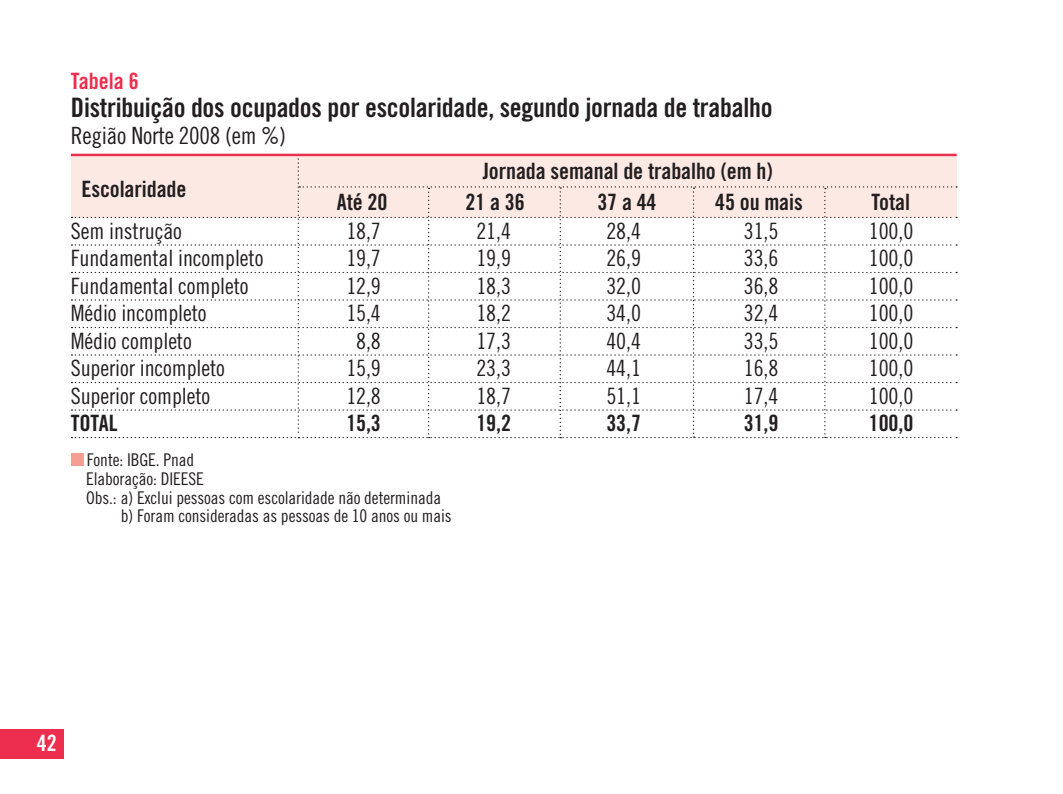
<style>
.page{position:relative;width:1063px;height:794px;background:#fff}
.page>*{position:absolute;margin:0;border:0;box-sizing:border-box;transform-origin:0 0}
.t1{font:26.75px "Trade Gothic Bold Cond Twenty";letter-spacing:-.01em;color:#231f20}
.t2{font:23.75px "Trade Gothic Cond Eighteen";letter-spacing:-.01em;color:#231f20}
.t3{font:22.5px "Trade Gothic Cond Eighteen";letter-spacing:-.005em;color:#231f20}
.t4{font:22.5px "Trade Gothic Bold Cond Twenty";letter-spacing:-.005em;color:#231f20}
.t5{font:22.5px "Trade Gothic Bold Cond Twenty";color:#ee2e4e}
.t6{font:22.5px "Trade Gothic Bold Cond Twenty";color:#fff}
.t7{font:17.5px "Trade Gothic Cond Eighteen";letter-spacing:-.005em;color:#231f20}
</style>
<div class="page">
<div style="left:0;top:729px;width:64px;height:29px;background:#ee2e4e"></div>
<div style="left:71px;top:454px;width:12px;height:12px;background:#f69d94"></div>
<svg style="left:71px;top:154px;width:886px;height:284px"></svg>
<p class="t5" style="left:71px;top:68px;width:69px">Tabela 6</p>
<p class="t1" style="left:71px;top:91px;width:703px">Distribuição dos ocupados por escolaridade, segundo jornada de trabalho</p>
<p class="t2" style="left:71px;top:122px;width:217px">Região Norte 2008 (em %)</p>
<p class="t4" style="left:483px;top:157px;width:291px">Jornada semanal de trabalho (em h)</p>
<p class="t4" style="left:81px;top:175px;width:106px">Escolaridade</p>
<p class="t3" style="left:71px;top:217px;width:113px">Sem instrução</p>
<p class="t3" style="left:346px;top:217px;width:36px">18,7</p>
<p class="t3" style="left:476px;top:217px;width:36px">21,4</p>
<p class="t3" style="left:606px;top:217px;width:36px">28,4</p>
<p class="t3" style="left:744px;top:217px;width:36px">31,5</p>
<p class="t3" style="left:869px;top:217px;width:46px">100,0</p>
<p class="t3" style="left:71px;top:245px;width:194px">Fundamental incompleto</p>
<p class="t3" style="left:346px;top:245px;width:36px">19,7</p>
<p class="t3" style="left:476px;top:245px;width:36px">19,9</p>
<p class="t3" style="left:606px;top:245px;width:36px">26,9</p>
<p class="t3" style="left:744px;top:245px;width:36px">33,6</p>
<p class="t3" style="left:869px;top:245px;width:46px">100,0</p>
<p class="t3" style="left:71px;top:272px;width:179px">Fundamental completo</p>
<p class="t3" style="left:346px;top:272px;width:36px">12,9</p>
<p class="t3" style="left:476px;top:272px;width:36px">18,3</p>
<p class="t3" style="left:606px;top:272px;width:36px">32,0</p>
<p class="t3" style="left:744px;top:272px;width:36px">36,8</p>
<p class="t3" style="left:869px;top:272px;width:46px">100,0</p>
<p class="t3" style="left:71px;top:300px;width:137px">Médio incompleto</p>
<p class="t3" style="left:346px;top:300px;width:36px">15,4</p>
<p class="t3" style="left:476px;top:300px;width:36px">18,2</p>
<p class="t3" style="left:606px;top:300px;width:36px">34,0</p>
<p class="t3" style="left:744px;top:300px;width:36px">32,4</p>
<p class="t3" style="left:869px;top:300px;width:46px">100,0</p>
<p class="t3" style="left:71px;top:327px;width:123px">Médio completo</p>
<p class="t3" style="left:356px;top:327px;width:26px">8,8</p>
<p class="t3" style="left:476px;top:327px;width:36px">17,3</p>
<p class="t3" style="left:606px;top:327px;width:36px">40,4</p>
<p class="t3" style="left:744px;top:327px;width:36px">33,5</p>
<p class="t3" style="left:869px;top:327px;width:46px">100,0</p>
<p class="t3" style="left:71px;top:355px;width:156px">Superior incompleto</p>
<p class="t3" style="left:346px;top:355px;width:36px">15,9</p>
<p class="t3" style="left:476px;top:355px;width:36px">23,3</p>
<p class="t3" style="left:606px;top:355px;width:36px">44,1</p>
<p class="t3" style="left:744px;top:355px;width:36px">16,8</p>
<p class="t3" style="left:869px;top:355px;width:46px">100,0</p>
<p class="t3" style="left:71px;top:382px;width:141px">Superior completo</p>
<p class="t3" style="left:346px;top:382px;width:36px">12,8</p>
<p class="t3" style="left:476px;top:382px;width:36px">18,7</p>
<p class="t3" style="left:606px;top:382px;width:36px">51,1</p>
<p class="t3" style="left:744px;top:382px;width:36px">17,4</p>
<p class="t3" style="left:869px;top:382px;width:46px">100,0</p>
<p class="t4" style="left:71px;top:409px;width:48px">TOTAl</p>
<p class="t4" style="left:346px;top:409px;width:36px">15,3</p>
<p class="t4" style="left:476px;top:409px;width:36px">19,2</p>
<p class="t4" style="left:606px;top:409px;width:36px">33,7</p>
<p class="t4" style="left:744px;top:409px;width:36px">31,9</p>
<p class="t4" style="left:869px;top:409px;width:46px">100,0</p>
<p class="t4" style="left:337px;top:188px;width:52px">Até 20</p>
<p class="t4" style="left:466px;top:188px;width:61px">21 a 36</p>
<p class="t4" style="left:597px;top:188px;width:61px">37 a 44</p>
<p class="t4" style="left:715px;top:188px;width:89px">45 ou mais</p>
<p class="t4" style="left:871px;top:188px;width:40px">Total</p>
<p class="t7" style="left:87px;top:449px;width:109px">Fonte: IBGE. Pnad</p>
<p class="t7" style="left:86px;top:468px;width:120px">Elaboração: DIEESE</p>
<p class="t7" style="left:86px;top:487px;width:357px">Obs.: a) Exclui pessoas com escolaridade não determinada</p>
<p class="t7" style="left:121px;top:506px;width:332px">b) Foram consideradas as pessoas de 10 anos ou mais</p>
<p class="t6" style="left:37px;top:729px;width:21px">42</p>
</div>
